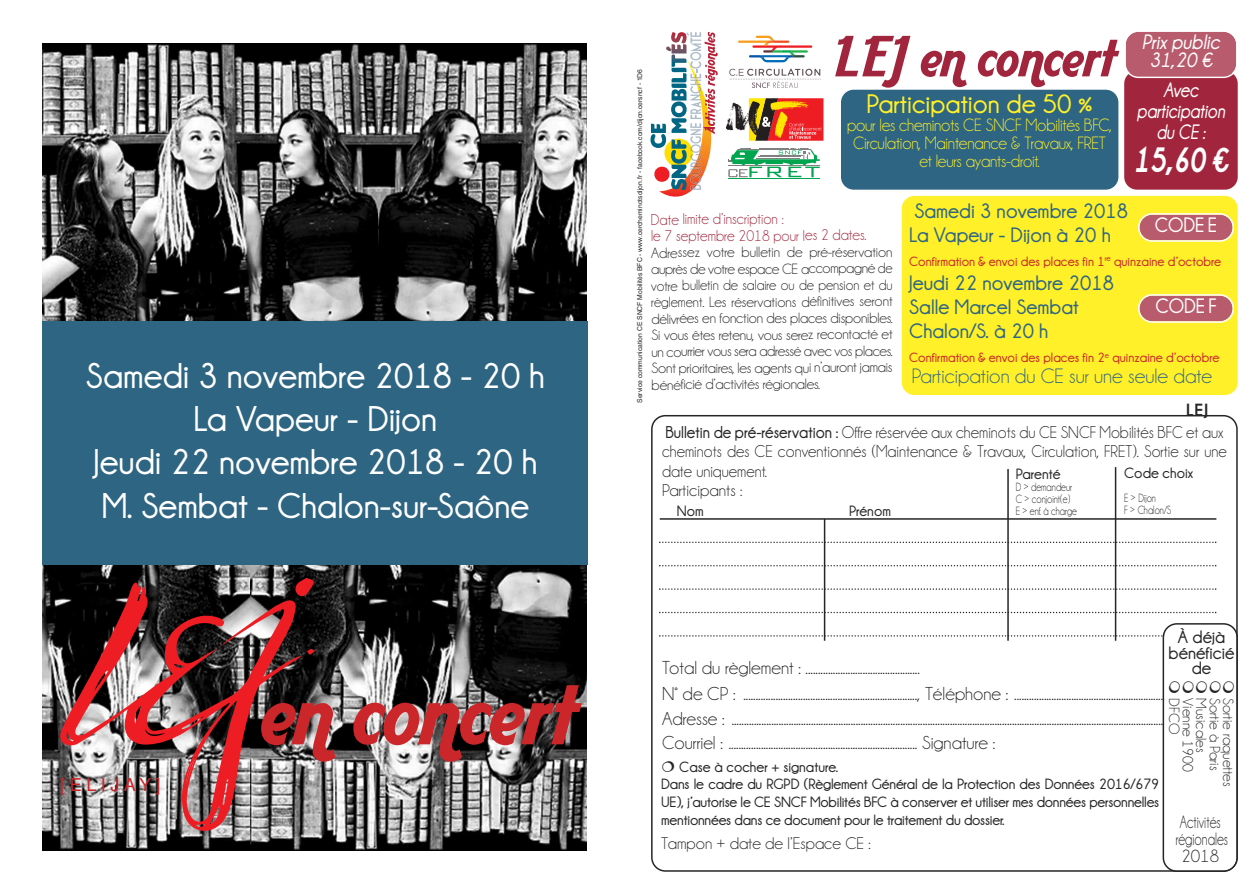
<style>
.page{position:relative;width:1259px;height:893px;background:#fff}
.page>*{position:absolute;margin:0;border:0;box-sizing:border-box;transform-origin:0 0}
.t1{font:87.15px "Aardvark Cafe";color:#cb262a}
.t2{font:54px "Aardvark Cafe";color:#a1263d}
.t3{font:700 36px/43.2px "Champagne&Limousines";color:#fff;text-align:center}
.t4{font:italic 700 36px "Champagne&Limousines Thick";color:#fff;scale:.8 1}
.t5{font:700 27px "Champagne&Limousines";color:#fff029}
.t6{font:700 21px/24px "Champagne&Limousines";color:#2e6582}
.t7{font:21px "Champagne&Limousines";color:#2e6582}
.t8{font:italic 700 21px/21px "Champagne&Limousines";letter-spacing:-.01em;color:#fff;text-align:center;scale:.85 1}
.t9{font:italic 700 21px "Champagne&Limousines";letter-spacing:-.01em;color:#fff;scale:.95 1}
.t10{font:700 21px "Champagne&Limousines";color:#fff;scale:.95 1}
.t11{font:18.9px/24.9px "Champagne&Limousines";color:#272526}
.t12{font:18px/18px "Champagne&Limousines";letter-spacing:-.015em;color:#fff029;text-align:center;scale:.95 1}
.t13{font:18px/17.1px "Champagne&Limousines";color:#272526;text-align:center;scale:.75 1}
.t14{font:700 18px/15.6px "Champagne&Limousines";color:#272526;text-align:center}
.t15{font:18px "Helvetica";letter-spacing:.25em;color:#cb262a}
.t16{font:700 18px "Champagne&Limousines Thick";color:#272526}
.t17{font:17.25px/19.5px "Champagne&Limousines";color:#272526;scale:.95 1}
.t18{font:16.95px "Champagne&Limousines";color:#272526}
.t19{font:15.75px/16.4px "Champagne&Limousines";letter-spacing:-.005em;color:#a1263d;scale:.95 1}
.t20{font:15px/16.5px "Champagne&Limousines";letter-spacing:-.015em;color:#272526;text-align:justify}
.t21{font:700 15px/17.5px "Champagne&Limousines";letter-spacing:-.015em;color:#272526}
.t22{font:700 13.5px "Champagne&Limousines";color:#cb262a}
.t23{font:12px/12px "Champagne&Limousines";color:#272526;scale:.8 1}
.t24{font:6.75px "Helvetica";color:#272526}
.s1{font-weight:700}
</style>
<div class="page">
<img style="left:43px;top:565px;width:544px;height:285px">
<svg style="left:651px;top:415px;width:586px;height:456px"></svg>
<hr style="left:1007px;top:469px;width:1px;height:172px;background:#272526">
<hr style="left:1114px;top:467px;width:2px;height:174px;background:#272526">
<hr style="left:660px;top:518px;width:556px;height:2px;background:#272526">
<svg style="left:659px;top:542px;width:557px;height:1px"></svg>
<svg style="left:659px;top:565px;width:557px;height:1px"></svg>
<svg style="left:659px;top:588px;width:557px;height:2px"></svg>
<svg style="left:659px;top:612px;width:557px;height:1px"></svg>
<img style="left:650px;top:32px;width:68px;height:165px">
<div style="left:841px;top:90px;width:277px;height:100px;background:#2e6582;border-radius:13px"></div>
<div style="left:901px;top:196px;width:336px;height:199px;background:#fff029;border-radius:13px"></div>
<img style="left:43px;top:44px;width:544px;height:277px">
<div style="left:43px;top:321px;width:545px;height:244px;background:#2e6582"></div>
<div style="left:1124px;top:71px;width:113px;height:119px;background:#a1263d;border-radius:13px"></div>
<svg style="left:1125px;top:32px;width:112px;height:46px;background:#bc6676"></svg>
<svg style="left:1138px;top:213px;width:96px;height:29px;background:#c67c78"></svg>
<svg style="left:1138px;top:294px;width:96px;height:29px;background:#c67c78"></svg>
<hr style="left:824px;top:519px;width:1px;height:122px;background:#272526">
<svg style="left:738px;top:36px;width:74px;height:26px"></svg>
<svg style="left:729px;top:68px;width:92px;height:20px"></svg>
<svg style="left:726px;top:98px;width:97px;height:43px"></svg>
<hr style="left:728px;top:178px;width:91px;height:1px;background:#00a54f">
<svg style="left:728px;top:148px;width:91px;height:29px"></svg>
<svg style="left:58px;top:582px;width:244px;height:251px;background:#795455"></svg>
<svg style="left:294px;top:578px;width:21px;height:19px"></svg>
<svg style="left:307px;top:649px;width:8px;height:6px"></svg>
<svg style="left:186px;top:755px;width:10px;height:30px"></svg>
<svg style="left:659px;top:623px;width:578px;height:249px"></svg>
<h3 class="t3" style="left:86px;top:354px;width:460px">Samedi 3 novembre 2018 - 20 h<br>La Vapeur - Dijon<br>Jeudi 22 novembre 2018 - 20 h<br>M. Sembat - Chalon-sur-Saône</h3>
<p class="t15" style="left:60px;top:774px;width:102px">[ELIJAY]</p>
<h1 class="t1" style="left:261px;top:657px;width:317px">en concert</h1>
<p class="t9" style="left:1142px;top:30px;width:84px">Prix public</p>
<h2 class="t2" style="left:835px;top:22px;width:282px">LEJ en concert</h2>
<p class="t9" style="left:1149px;top:48px;width:68px">31,20 €</p>
<p class="t24" style="left:636px;top:403px;width:335px;rotate:-90deg">Service communication CE SNCF Mobilités BFC - www.cercheminotsdijon.fr - facebook.com/dijon.cersncf - 1D6</p>
<p class="t8" style="left:1137px;top:79px;width:105px">Avec participation du CE :</p>
<h3 class="t4" style="left:1133px;top:139px;width:120px">15,60 €</h3>
<h3 class="t5" style="left:866px;top:88px;width:228px">Participation de 50 %</h3>
<p class="t12" style="left:847px;top:116px;width:280px">pour les cheminots CE SNCF Mobilités BFC,<br>Circulation, Maintenance &amp; Travaux, FRET et leurs ayants-droit.</p>
<p class="t6" style="left:909px;top:199px;width:220px">Samedi 3 novembre 2018<br>La Vapeur - Dijon à 20 h</p>
<p class="t22" style="left:909px;top:253px;width:314px">Confirmation &amp; envoi des places fin 1<sup>re</sup> quinzaine d’octobre</p>
<p class="t6" style="left:909px;top:271px;width:206px">Jeudi 22 novembre 2018<br>Salle Marcel Sembat<br>Chalon/S. à 20 h</p>
<p class="t22" style="left:909px;top:349px;width:312px">Confirmation &amp; envoi des places fin 2<sup>e</sup> quinzaine d’octobre</p>
<p class="t7" style="left:911px;top:363px;width:302px">Participation du CE sur une seule date</p>
<p class="t19" style="left:651px;top:211px;width:228px">Date limite d’inscription :<br>le 7 septembre 2018 pour les 2 dates.</p>
<p class="t20" style="left:651px;top:244px;width:243px">Adressez votre bulletin de pré-réservation auprès de votre espace CE accompagné de votre bulletin de salaire ou de pension et du règlement. Les réservations définitives seront délivrées en fonction des places disponibles.<br>Si vous êtes retenu, vous serez recontacté et un courrier vous sera adressé avec vos places.<br>Sont prioritaires, les agents qui n’auront jamais bénéficié d’activités régionales.</p>
<p class="t10" style="left:1154px;top:213px;width:67px">CODE E</p>
<p class="t10" style="left:1155px;top:294px;width:66px">CODE F</p>
<p class="t16" style="left:1186px;top:400px;width:24px">LEJ</p>
<p class="t17" style="left:662px;top:422px;width:596px"><span class="s1">Bulletin de pré-réservation :</span> Offre réservée aux cheminots du CE SNCF Mobilités BFC et aux cheminots des CE conventionnés (Maintenance &amp; Travaux, Circulation, FRET). Sortie sur une date uniquement.<br>Participants :</p>
<p class="t21" style="left:677px;top:502px;width:28px">Nom</p>
<p class="t21" style="left:849px;top:502px;width:43px">Prénom</p>
<p class="t21" style="left:1124px;top:464px;width:70px">Code choix</p>
<p class="t23" style="left:1124px;top:491px;width:60px">E &gt; Dijon<br>F &gt; Chalon/S</p>
<p class="t21" style="left:1015px;top:465px;width:46px">Parenté</p>
<p class="t23" style="left:1015px;top:481px;width:78px">D &gt; demandeur<br>C &gt; conjoint(e)<br>E &gt; enf. à charge</p>
<p class="t14" style="left:1168px;top:629px;width:67px">À déjà bénéficié de</p>
<p class="t11" style="left:662px;top:655px;width:557px">Total du règlement : ..............................................<br>N° de CP : ......................................................................, Téléphone : ..................................................................................<br>Adresse : ....................................................................................................................................................................................................<br>Courriel : ............................................................................ Signature :</p>
<p class="t20" style="left:1235px;top:698px;width:90px;line-height:13.5px;text-align:left;rotate:90deg">Sortie raquettes<br>Sortie à Paris<br>Musicales<br>Vienne 1900<br>DFCO</p>
<p class="t21" style="left:661px;top:758px;width:499px;text-indent:18px">Case à cocher + signature.<br>Dans le cadre du RGPD (Règlement Général de la Protection des Données 2016/679<br>UE), j’autorise le CE SNCF Mobilités BFC à conserver et utiliser mes données personnelles mentionnées dans ce document pour le traitement du dossier.</p>
<p class="t13" style="left:1175px;top:813px;width:71px">Activités régionales<br>2018</p>
<p class="t18" style="left:661px;top:833px;width:211px">Tampon + date de l’Espace CE :</p>
</div>
